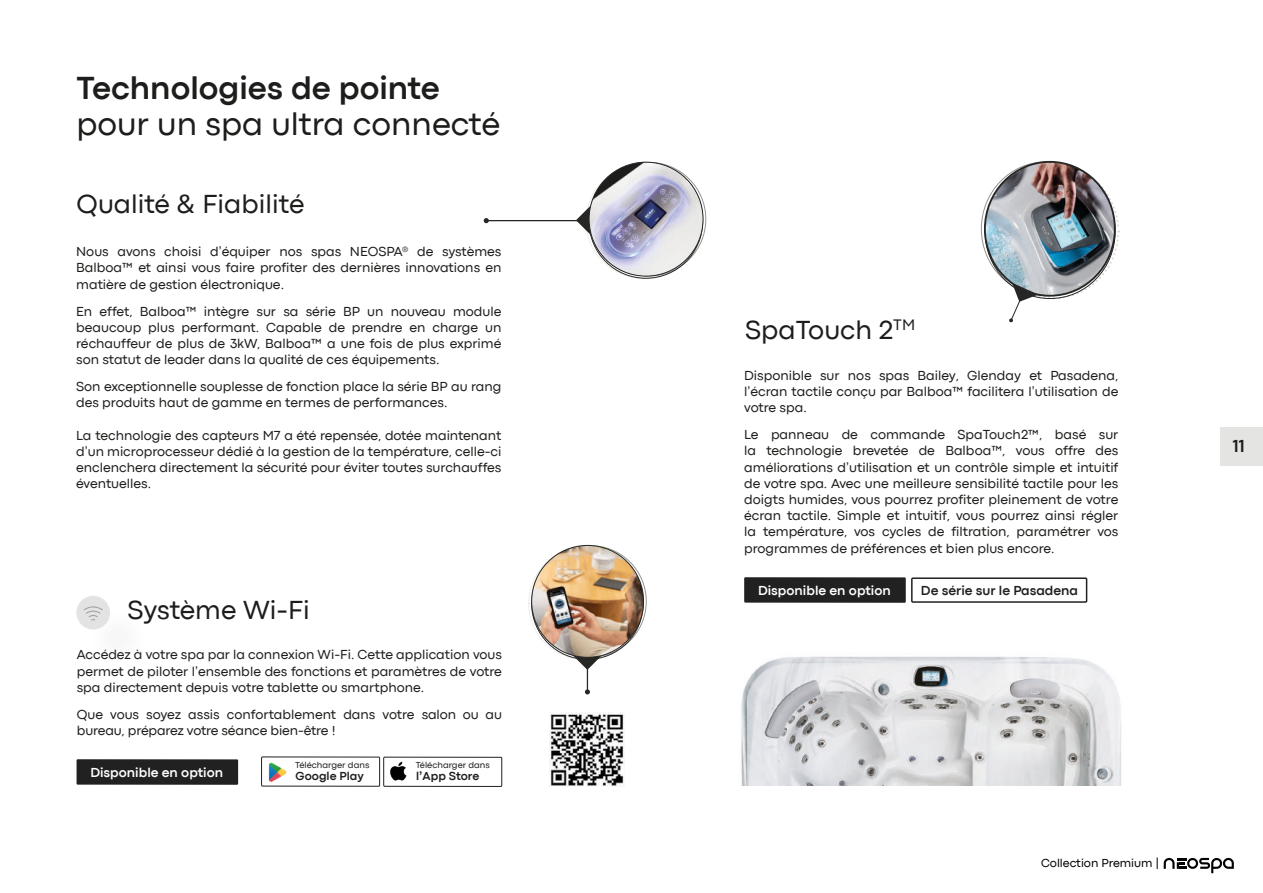
<style>
.page{position:relative;width:1263px;height:893px;background:#fff}
.page>*{position:absolute;margin:0;border:0;box-sizing:border-box;transform-origin:0 0}
.t1{font:33px "Codec Pro";color:#1d1d1b}
.t2{font:700 33px "Codec Pro";color:#1d1d1b}
.t3{font:27px "Codec Pro";color:#1d1d1b}
.t4{font:700 18px "Codec Pro";color:#1d1d1b}
.t5{font:13.5px/16.2px "Codec Pro";color:#1d1d1b;text-align:justify}
.t6{font:700 13.5px "Codec Pro";color:#fff}
.t7{font:700 13.5px "Codec Pro";color:#212120}
.t8{font:700 12px "Codec Pro";color:#1d1d1b}
.t9{font:12px "Codec Pro";color:#020203}
.t10{font:9px "Codec Pro";color:#1d1d1b}
.s1{font-family:"Arial"}
</style>
<div class="page">
<img style="left:741px;top:656px;width:380px;height:129px">
<div style="left:911px;top:577px;width:176px;height:26px;border:2px solid #212121"></div>
<img style="left:986px;top:163px;width:134px;height:160px">
<div style="left:77px;top:596px;width:33px;height:33px;background:#e3e3e3;border-radius:50%"></div>
<div style="left:77px;top:596px;width:33px;height:33px;border:1px solid #cacaca;border-radius:50%"></div>
<svg style="left:83px;top:606px;width:20px;height:14px"></svg>
<div style="left:744px;top:577px;width:162px;height:26px;background:#212121"></div>
<div style="left:77px;top:759px;width:161px;height:26px;background:#212121"></div>
<hr style="left:486px;top:220px;width:171px;height:1px;background:#262624">
<svg style="left:484px;top:218px;width:5px;height:5px"></svg>
<svg style="left:576px;top:164px;width:125px;height:115px"></svg>
<img style="left:589px;top:162px;width:114px;height:114px;border-radius:57px">
<hr style="left:587px;top:591px;width:1px;height:101px;background:#262624">
<svg style="left:585px;top:689px;width:5px;height:5px"></svg>
<svg style="left:528px;top:547px;width:113px;height:123px"></svg>
<img style="left:532px;top:545px;width:111px;height:112px;border-radius:56px">
<img style="left:550px;top:712px;width:75px;height:75px">
<svg style="left:261px;top:756px;width:241px;height:31px"></svg>
<img style="left:390px;top:761px;width:19px;height:19px">
<svg style="left:1164px;top:858px;width:70px;height:15px"></svg>
<div style="left:1220px;top:427px;width:43px;height:39px;background:#e4e4e3"></div>
<h1 class="t2" style="left:77px;top:69px;width:365px">Technologies de pointe</h1>
<h1 class="t1" style="left:77px;top:105px;width:425px">pour un spa ultra connecté</h1>
<h2 class="t3" style="left:77px;top:188px;width:229px">Qualité &amp; Fiabilité</h2>
<p class="t5" style="left:76px;top:243px;width:427px">Nous avons choisi d<span class="s1">’</span>équiper nos spas NEOSPA<sup>®</sup> de systèmes Balboa™ et ainsi vous faire profiter des dernières innovations en matière de gestion électronique.</p>
<p class="t5" style="left:76px;top:303px;width:427px">En effet, Balboa™ intègre sur sa série BP un nouveau module beaucoup plus performant. Capable de prendre en charge un réchauffeur de plus de 3kW, Balboa™ a une fois de plus exprimé son statut de leader dans la qualité de ces équipements.</p>
<p class="t5" style="left:76px;top:378px;width:427px">Son exceptionnelle souplesse de fonction place la série BP au rang des produits haut de gamme en termes de performances.</p>
<p class="t5" style="left:76px;top:427px;width:427px">La technologie des capteurs M7 a été repensée, dotée maintenant d<span class="s1">’</span>un microprocesseur dédié à la gestion de la température, celle-ci enclenchera directement la sécurité pour éviter toutes surchauffes éventuelles.</p>
<h2 class="t3" style="left:128px;top:594px;width:184px">Système Wi-Fi</h2>
<p class="t5" style="left:77px;top:647px;width:427px">Accédez à votre spa par la connexion Wi-Fi. Cette application vous permet de piloter l<span class="s1">’</span>ensemble des fonctions et paramètres de votre spa directement depuis votre tablette ou smartphone.</p>
<p class="t5" style="left:77px;top:706px;width:427px">Que vous soyez assis confortablement dans votre salon ou au bureau, préparez votre séance bien-être !</p>
<p class="t6" style="left:90px;top:764px;width:134px">Disponible en option</p>
<p class="t10" style="left:295px;top:760px;width:76px">Télécharger dans</p>
<p class="t8" style="left:296px;top:769px;width:70px">Google Play</p>
<p class="t10" style="left:416px;top:760px;width:76px">Télécharger dans</p>
<p class="t8" style="left:416px;top:769px;width:65px">l<span class="s1">’</span>App Store</p>
<h2 class="t3" style="left:745px;top:314px;width:171px">SpaTouch 2<sup>TM</sup></h2>
<p class="t5" style="left:744px;top:367px;width:376px">Disponible sur nos spas Bailey, Glenday et Pasadena, l<span class="s1">’</span>écran tactile conçu par Balboa™ facilitera l<span class="s1">’</span>utilisation de votre spa.</p>
<p class="t5" style="left:744px;top:426px;width:376px">Le panneau de commande SpaTouch2™, basé sur la technologie brevetée de Balboa™, vous offre des améliorations d<span class="s1">’</span>utilisation et un contrôle simple et intuitif de votre spa. Avec une meilleure sensibilité tactile pour les doigts humides, vous pourrez profiter pleinement de votre écran tactile. Simple et intuitif, vous pourrez ainsi régler la température, vos cycles de filtration, paramétrer vos programmes de préférences et bien plus encore.</p>
<p class="t7" style="left:921px;top:582px;width:159px">De série sur le Pasadena</p>
<p class="t6" style="left:758px;top:582px;width:134px">Disponible en option</p>
<h3 class="t4" style="left:1233px;top:436px;width:14px">11</h3>
<p class="t9" style="left:1041px;top:856px;width:119px">Collection Premium |</p>
</div>
